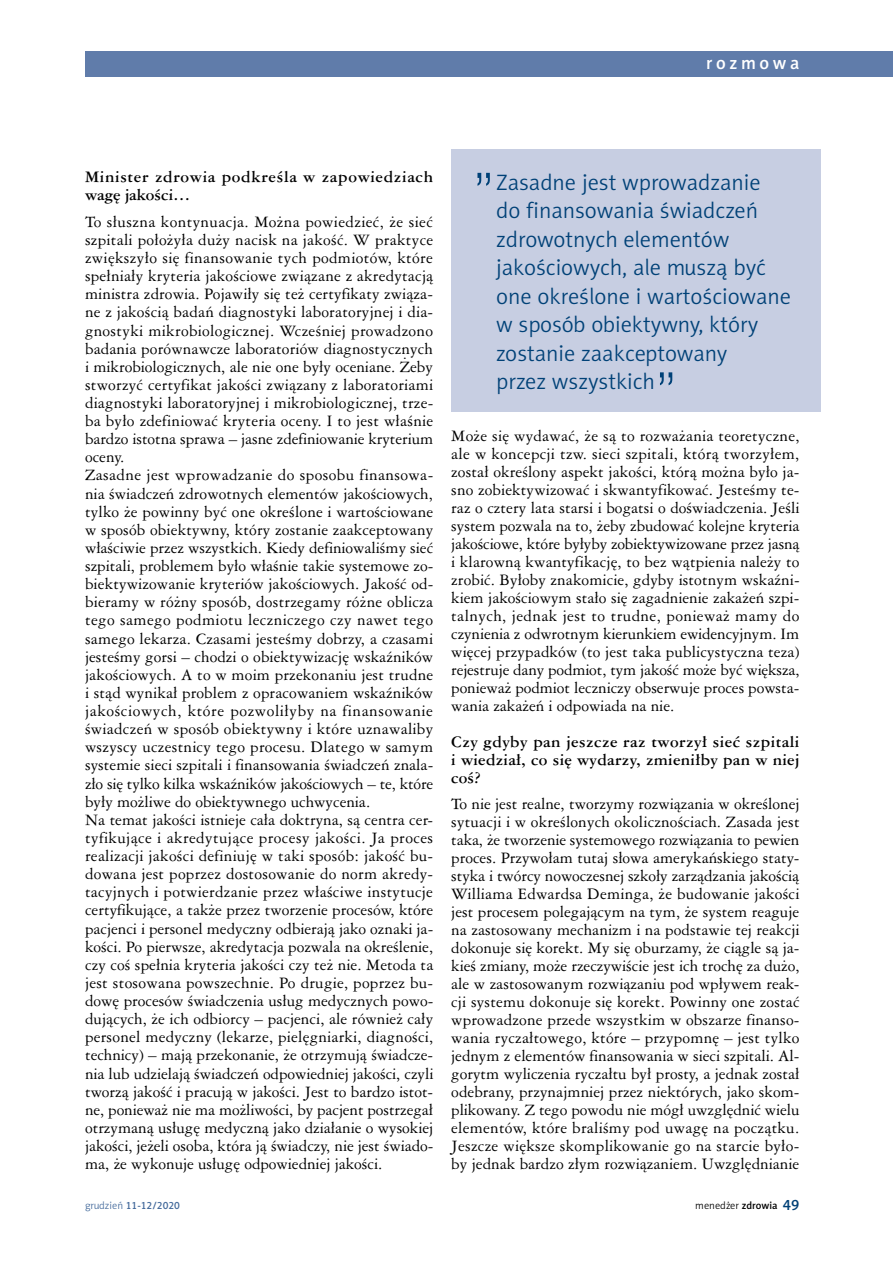
<style>
.page{position:relative;width:893px;height:1263px;background:#fff}
.page>*{position:absolute;margin:0;border:0;box-sizing:border-box;transform-origin:0 0}
.t1{font:52.5px "Swis 721 Lt PL";color:#004177}
.t2{font:22.5px/28.5px "Naomi Sans EFN Light";color:#004177}
.t3{font:18px "Naomi Sans EFN Medium";letter-spacing:.2em;color:#fff}
.t4{font:15px/18.1px "Ameri Garmnd PL";letter-spacing:.01em;color:#000;text-align:justify}
.t5{font:700 15px/18px "Ameri Garmnd PL";letter-spacing:.03em;color:#000}
.t6{font:10.5px "Naomi Sans EFN Medium";color:#456b9c}
.t7{font:10.5px "Naomi Sans EFN Light";color:#000}
.s1{font-family:"Naomi Sans EFN Light"}
.s2{font-family:"Naomi Sans EFN Medium"}
.s3{font-family:"Naomi Sans EFN Medium";font-size:15px;color:#004177}
</style>
<div class="page">
<div style="left:85px;top:51px;width:808px;height:26px;background:#607caa"></div>
<div style="left:451px;top:149px;width:370px;height:263px;background:#c7cee2"></div>
<p class="t3" style="left:706px;top:52px;width:95px">rozmowa</p>
<p class="t5" style="left:85px;top:167px;width:350px">Minister zdrowia podkreśla w zapowiedziach wagę jakości…</p>
<p class="t4" style="left:85px;top:212px;width:350px;text-align:left">To słuszna kontynuacja. Można powiedzieć, że sieć szpitali położyła duży nacisk na jakość. W praktyce zwiększyło się finansowanie tych podmiotów, które spełniały kryteria jakościowe związane z akredytacją ministra zdrowia. Pojawiły się też certyfikaty związa&shy;ne z jakością badań diagnostyki laboratoryjnej i dia&shy;gnostyki mikrobiologicznej. Wcześniej prowadzono badania porównawcze laboratoriów diagnostycznych i mikrobiologicznych, ale nie one były oceniane. Żeby stworzyć certyfikat jakości związany z laboratoriami diagnostyki laboratoryjnej i mikrobiologicznej, trze&shy;ba było zdefiniować kryteria oceny. I to jest właśnie bardzo istotna sprawa – jasne zdefiniowanie kryterium oceny.<br>Zasadne jest wprowadzanie do sposobu finansowa&shy;nia świadczeń zdrowotnych elementów jakościowych, tylko że powinny być one określone i wartościowane w sposób obiektywny, który zostanie zaakceptowany właściwie przez wszystkich. Kiedy definiowaliśmy sieć szpitali, problemem było właśnie takie systemowe zo&shy;biektywizowanie kryteriów jakościowych. Jakość od&shy;bieramy w różny sposób, dostrzegamy różne oblicza tego samego podmiotu leczniczego czy nawet tego samego lekarza. Czasami jesteśmy dobrzy, a czasami jesteśmy gorsi – chodzi o obiektywizację wskaźników jakościowych. A to w moim przekonaniu jest trudne i stąd wynikał problem z opracowaniem wskaźników jakościowych, które pozwoliłyby na finansowanie świadczeń w sposób obiektywny i które uznawaliby wszyscy uczestnicy tego procesu. Dlatego w samym systemie sieci szpitali i finansowania świadczeń znala&shy;zło się tylko kilka wskaźników jakościowych – te, które były możliwe do obiektywnego uchwycenia.<br>Na temat jakości istnieje cała doktryna, są centra cer&shy;tyfikujące i akredytujące procesy jakości. Ja proces realizacji jakości definiuję w taki sposób: jakość bu&shy;dowana jest poprzez dostosowanie do norm akredy&shy;tacyjnych i potwierdzanie przez właściwe instytucje certyfikujące, a także przez tworzenie procesów, które pacjenci i personel medyczny odbierają jako oznaki ja&shy;kości. Po pierwsze, akredytacja pozwala na określenie, czy coś spełnia kryteria jakości czy też nie. Metoda ta jest stosowana powszechnie. Po drugie, poprzez bu&shy;dowę procesów świadczenia usług medycznych powo&shy;dujących, że ich odbiorcy – pacjenci, ale również cały personel medyczny (lekarze, pielęgniarki, diagności, technicy) – mają przekonanie, że otrzymują świadcze&shy;nia lub udzielają świadczeń odpowiedniej jakości, czyli tworzą jakość i pracują w jakości. Jest to bardzo istot&shy;ne, ponieważ nie ma możliwości, by pacjent postrzegał otrzymaną usługę medyczną jako działanie o wysokiej jakości, jeżeli osoba, która ją świadczy, nie jest świado&shy;ma, że wykonuje usługę odpowiedniej jakości.</p>
<h1 class="t1" style="left:472px;top:159px;width:24px">”</h1>
<h2 class="t2" style="left:496px;top:168px;width:296px">Zasadne jest wprowadzanie<br>do finansowania świadczeń zdrowotnych elementów jakościowych, ale muszą być one określone i wartościowane w sposób obiektywny, który zostanie zaakceptowany<br>przez wszystkich</h2>
<h1 class="t1" style="left:655px;top:359px;width:24px">”</h1>
<p class="t4" style="left:451px;top:426px;width:350px">Może się wydawać, że są to rozważania teoretyczne, ale w koncepcji tzw. sieci szpitali, którą tworzyłem, został określony aspekt jakości, którą można było ja&shy;sno zobiektywizować i skwantyfikować. Jesteśmy te&shy;raz o cztery lata starsi i bogatsi o doświadczenia. Jeśli system pozwala na to, żeby zbudować kolejne kryteria jakościowe, które byłyby zobiektywizowane przez jasną i klarowną kwantyfikację, to bez wątpienia należy to zrobić. Byłoby znakomicie, gdyby istotnym wskaźni&shy;kiem jakościowym stało się zagadnienie zakażeń szpi&shy;talnych, jednak jest to trudne, ponieważ mamy do czynienia z odwrotnym kierunkiem ewidencyjnym. Im więcej przypadków (to jest taka publicystyczna teza) rejestruje dany podmiot, tym jakość może być większa, ponieważ podmiot leczniczy obserwuje proces powsta&shy;wania zakażeń i odpowiada na nie.</p>
<p class="t5" style="left:451px;top:732px;width:350px;text-align:justify">Czy gdyby pan jeszcze raz tworzył sieć szpitali i wiedział, co się wydarzy, zmieniłby pan w niej coś?</p>
<p class="t4" style="left:451px;top:794px;width:350px">To nie jest realne, tworzymy rozwiązania w określonej sytuacji i w określonych okolicznościach. Zasada jest taka, że tworzenie systemowego rozwiązania to pewien proces. Przywołam tutaj słowa amerykańskiego staty&shy;styka i twórcy nowoczesnej szkoły zarządzania jakością Williama Edwardsa Deminga, że budowanie jakości jest procesem polegającym na tym, że system reaguje na zastosowany mechanizm i na podstawie tej reakcji dokonuje się korekt. My się oburzamy, że ciągle są ja&shy;kieś zmiany, może rzeczywiście jest ich trochę za dużo, ale w zastosowanym rozwiązaniu pod wpływem reak&shy;cji systemu dokonuje się korekt. Powinny one zostać wprowadzone przede wszystkim w obszarze finanso&shy;wania ryczałtowego, które – przypomnę – jest tylko jednym z elementów finansowania w sieci szpitali. Al&shy;gorytm wyliczenia ryczałtu był prosty, a jednak został odebrany, przynajmniej przez niektórych, jako skom&shy;plikowany. Z tego powodu nie mógł uwzględnić wielu elementów, które braliśmy pod uwagę na początku.<br>Jeszcze większe skomplikowanie go na starcie było&shy;by jednak bardzo złym rozwiązaniem. Uwzględnianie</p>
<p class="t6" style="left:85px;top:1199px;width:97px"><span class="s1">grudzień</span> 11-12/2020</p>
<p class="t7" style="left:695px;top:1199px;width:106px">menedżer <span class="s2">zdrowia</span> <span class="s3">49</span></p>
</div>
